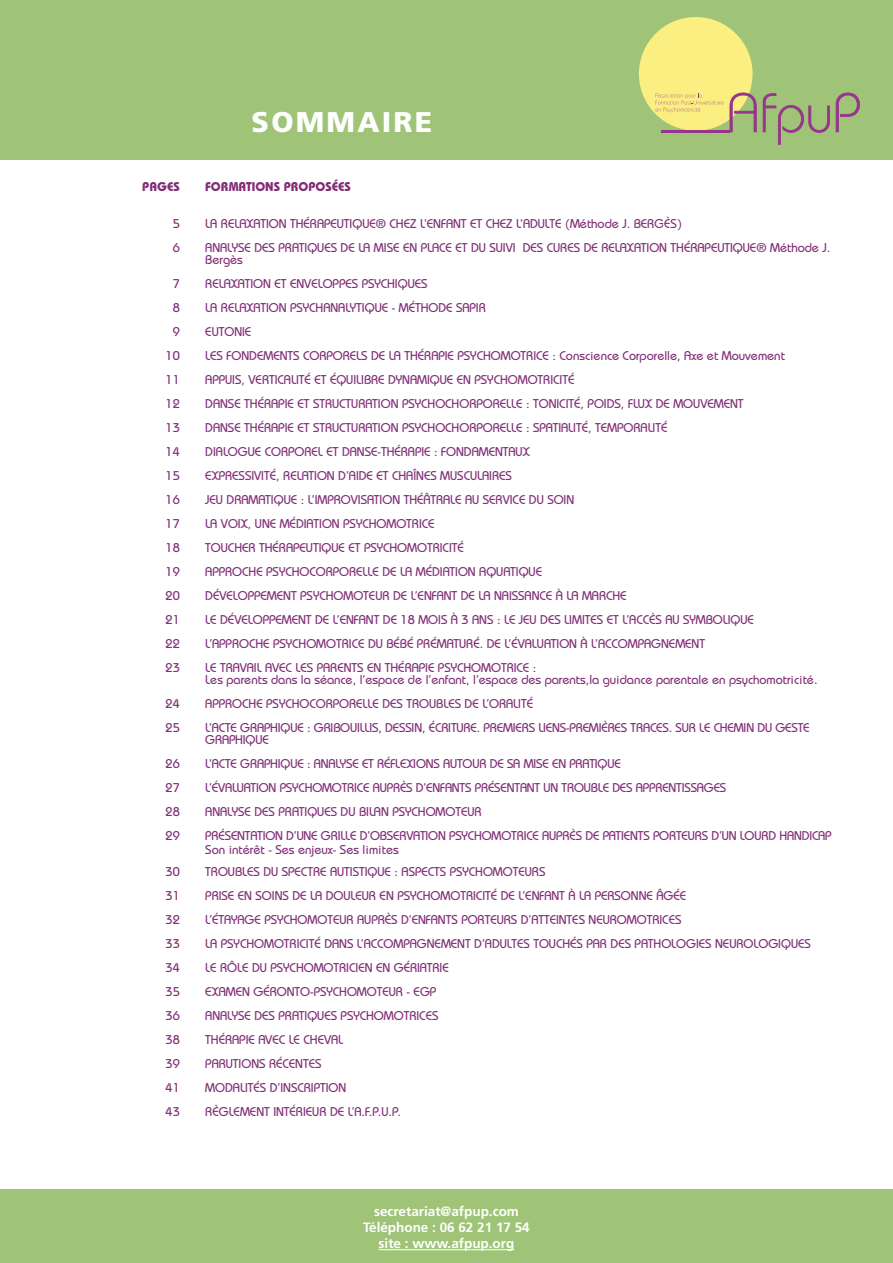
<style>
.page{position:relative;width:893px;height:1263px;background:#fff}
.page>*{position:absolute;margin:0;border:0;box-sizing:border-box;transform-origin:0 0}
.t1{font:900 28.5px "Frutiger LT Std";letter-spacing:.08em;color:#fff}
.t2{font:700 13.5px/16.2px "Frutiger LT Std";color:#fff;text-align:center}
.t3{font:500 12.75px/24px "Bauhaus Std";color:#812e77}
.t4{font:700 12.75px "Bauhaus Std";color:#812e77}
</style>
<div class="page">
<div style="left:0;top:1189px;width:893px;height:74px;background:#9fc477"></div>
<hr style="left:379px;top:1249px;width:135px;height:1px;background:#fff">
<div style="left:0;top:0;width:893px;height:159px;background:#9fc477"></div>
<div style="left:639px;top:17px;width:114px;height:114px;background:#fbef82;border-radius:50%"></div>
<svg style="left:202px;top:72px;width:658px;height:88px"></svg>
<p class="t4" style="left:142px;top:178px;width:39px">PAGES</p>
<p class="t3" style="left:173px;top:212px;width:9px">5<br>6</p>
<p class="t3" style="left:166px;top:272px;width:16px;text-align:center">7<br>8<br>9<br>10<br>11<br>12<br>13<br>14<br>15<br>16<br>17<br>18<br>19<br>20<br>21<br>22<br>23</p>
<p class="t3" style="left:166px;top:692px;width:16px">24<br>25</p>
<p class="t3" style="left:166px;top:752px;width:16px;text-align:justify">26<br>27<br>28<br>29</p>
<p class="t3" style="left:166px;top:860px;width:16px;text-align:justify">30<br>31<br>32<br>33<br>34<br>35<br>36<br>38<br>39<br>41<br>43</p>
<h1 class="t1" style="left:252px;top:105px;width:182px">SOMMAIRE</h1>
<p class="t4" style="left:205px;top:178px;width:147px">FORMATIONS PROPOSÉES</p>
<p class="t3" style="left:205px;top:212px;width:626px">LA RELAXATION THÉRAPEUTIQUE® CHEZ L’ENFANT ET CHEZ L’ADULTE (Méthode J. BERGÈS)<br>ANALYSE DES PRATIQUES DE LA MISE EN PLACE ET DU SUIVI DES CURES DE RELAXATION THÉRAPEUTIQUE® Méthode J.</p>
<p class="t3" style="left:205px;top:248px;width:581px">Bergès<br>RELAXATION ET ENVELOPPES PSYCHIQUES<br>LA RELAXATION PSYCHANALYTIQUE - MÉTHODE SAPIR<br>EUTONIE<br>LES FONDEMENTS CORPORELS DE LA THÉRAPIE PSYCHOMOTRICE : Conscience Corporelle, Axe et Mouvement APPUIS, VERTICALITÉ ET ÉQUILIBRE DYNAMIQUE EN PSYCHOMOTRICITÉ<br>DANSE THÉRAPIE ET STRUCTURATION PSYCHOCHORPORELLE : TONICITÉ, POIDS, FLUX DE MOUVEMENT<br>DANSE THÉRAPIE ET STRUCTURATION PSYCHOCHORPORELLE : SPATIALITÉ, TEMPORALITÉ<br>DIALOGUE CORPOREL ET DANSE-THÉRAPIE : FONDAMENTAUX<br>EXPRESSIVITÉ, RELATION D’AIDE ET CHAÎNES MUSCULAIRES<br>JEU DRAMATIQUE : L’IMPROVISATION THÉÂTRALE AU SERVICE DU SOIN<br>LA VOIX, UNE MÉDIATION PSYCHOMOTRICE<br>TOUCHER THÉRAPEUTIQUE ET PSYCHOMOTRICITÉ<br>APPROCHE PSYCHOCORPORELLE DE LA MÉDIATION AQUATIQUE<br>DÉVELOPPEMENT PSYCHOMOTEUR DE L’ENFANT DE LA NAISSANCE À LA MARCHE<br>LE DÉVELOPPEMENT DE L’ENFANT DE 18 MOIS À 3 ANS : LE JEU DES LIMITES ET L’ACCÈS AU SYMBOLIQUE L’APPROCHE PSYCHOMOTRICE DU BÉBÉ PRÉMATURÉ. DE L’ÉVALUATION À L’ACCOMPAGNEMENT<br>LE TRAVAIL AVEC LES PARENTS EN THÉRAPIE PSYCHOMOTRICE :</p>
<p class="t3" style="left:205px;top:668px;width:614px">Les parents dans la séance, l’espace de l’enfant, l’espace des parents,la guidance parentale en psychomotricité.<br>APPROCHE PSYCHOCORPORELLE DES TROUBLES DE L’ORALITÉ<br>L’ACTE GRAPHIQUE : GRIBOUILLIS, DESSIN, ÉCRITURE. PREMIERS LIENS-PREMIÈRES TRACES. SUR LE CHEMIN DU GESTE</p>
<p class="t3" style="left:205px;top:728px;width:628px">GRAPHIQUE<br>L’ACTE GRAPHIQUE : ANALYSE ET RÉFLEXIONS AUTOUR DE SA MISE EN PRATIQUE<br>L’ÉVALUATION PSYCHOMOTRICE AUPRÈS D’ENFANTS PRÉSENTANT UN TROUBLE DES APPRENTISSAGES<br>ANALYSE DES PRATIQUES DU BILAN PSYCHOMOTEUR<br>PRÉSENTATION D’UNE GRILLE D’OBSERVATION PSYCHOMOTRICE AUPRÈS DE PATIENTS PORTEURS D’UN LOURD HANDICAP</p>
<p class="t3" style="left:205px;top:838px;width:342px;line-height:22.5px">Son intérêt - Ses enjeux- Ses limites<br>TROUBLES DU SPECTRE AUTISTIQUE : ASPECTS PSYCHOMOTEURS</p>
<p class="t3" style="left:205px;top:884px;width:607px">PRISE EN SOINS DE LA DOULEUR EN PSYCHOMOTRICITÉ DE L’ENFANT À LA PERSONNE ÂGÉE<br>L’ÉTAYAGE PSYCHOMOTEUR AUPRÈS D’ENFANTS PORTEURS D’ATTEINTES NEUROMOTRICES<br>LA PSYCHOMOTRICITÉ DANS L’ACCOMPAGNEMENT D’ADULTES TOUCHÉS PAR DES PATHOLOGIES NEUROLOGIQUES LE RÔLE DU PSYCHOMOTRICIEN EN GÉRIATRIE<br>EXAMEN GÉRONTO-PSYCHOMOTEUR - EGP<br>ANALYSE DES PRATIQUES PSYCHOMOTRICES<br>THÉRAPIE AVEC LE CHEVAL<br>PARUTIONS RÉCENTES<br>MODALITÉS D’INSCRIPTION<br>RÈGLEMENT INTÉRIEUR DE L’A.F.P.U.P.</p>
<p class="t2" style="left:363px;top:1203px;width:168px">secretariat@afpup.com<br>Téléphone : 06 62 21 17 54 site : www.afpup.org</p>
</div>
